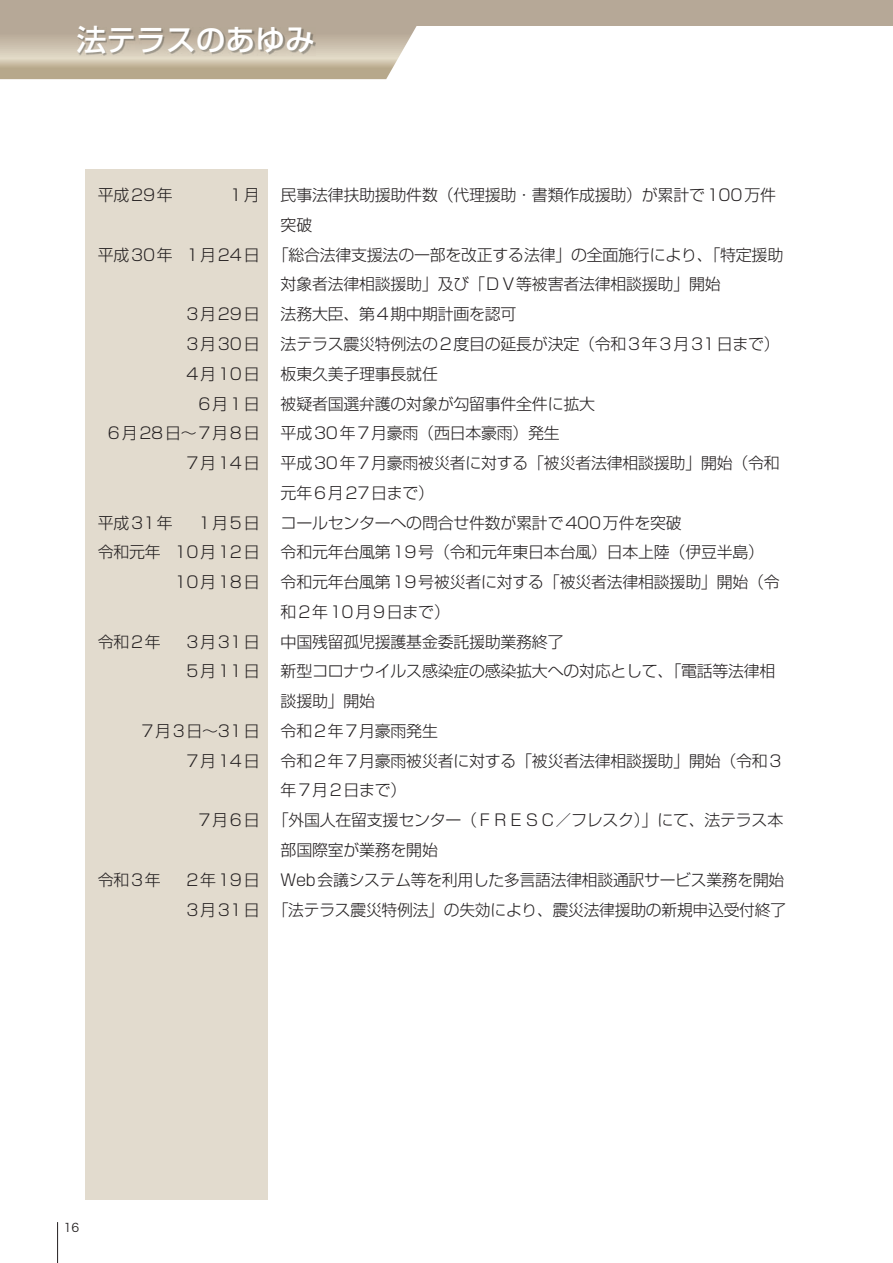
<style>
.page{position:relative;width:893px;height:1263px;background:#fff}
.page>*{position:absolute;margin:0;border:0;box-sizing:border-box;transform-origin:0 0}
.t1{font:29.7px "Shin Go Pro Medium 90 pv RKSJ H";color:#fff}
.t2{font:15.9px/29.7px "Shin Go Pro Light 90 pv RKSJ H";letter-spacing:-.015em;color:#231f20}
.t3{font:11.85px "Hira Kaku Std W3 90 pv RKSJ H";color:#231f20}
</style>
<div class="page">
<div style="left:354px;top:0;width:539px;height:26px;background:#b6a897"></div>
<svg style="left:0;top:0;width:417px;height:79px;background:#c0b39f"></svg>
<img style="left:79px;top:28px;width:236px;height:28px">
<div style="left:85px;top:169px;width:183px;height:1030px;background:#e2dbce"></div>
<hr style="left:57px;top:1222px;width:1px;height:41px;background:#231f20">
<h1 class="t1" style="left:77px;top:29px;width:240px">法テラスのあゆみ</h1>
<p class="t2" style="left:98px;top:183px;width:77px">平成29年</p>
<p class="t2" style="left:228px;top:183px;width:33px">１月</p>
<p class="t2" style="left:281px;top:183px;width:497px">民事法律扶助援助件数（代理援助・書類作成援助）が累計で100万件</p>
<p class="t2" style="left:281px;top:212px;width:33px">突破</p>
<p class="t2" style="left:98px;top:242px;width:687px">平成30年 １月24日 「総合法律支援法の一部を改正する法律」の全面施行により、「特定援助</p>
<p class="t2" style="left:281px;top:272px;width:441px">対象者法律相談援助」及び「ＤＶ等被害者法律相談援助」開始</p>
<p class="t2" style="left:184px;top:302px;width:77px">３月29日</p>
<p class="t2" style="left:281px;top:302px;width:237px">法務大臣、第４期中期計画を認可</p>
<p class="t2" style="left:184px;top:331px;width:77px">３月30日</p>
<p class="t2" style="left:281px;top:331px;width:501px">法テラス震災特例法の２度目の延長が決定（令和３年３月31日まで）</p>
<p class="t2" style="left:184px;top:361px;width:77px">４月10日</p>
<p class="t2" style="left:281px;top:361px;width:159px">板東久美子理事長就任</p>
<p class="t2" style="left:197px;top:391px;width:65px">６月１日</p>
<p class="t2" style="left:281px;top:391px;width:316px">被疑者国選弁護の対象が勾留事件全件に拡大</p>
<p class="t2" style="left:106px;top:421px;width:155px">６月28日～７月８日</p>
<p class="t2" style="left:281px;top:421px;width:281px">平成30年７月豪雨（西日本豪雨）発生</p>
<p class="t2" style="left:184px;top:450px;width:77px">７月14日</p>
<p class="t2" style="left:281px;top:450px;width:501px">平成30年７月豪雨被災者に対する「被災者法律相談援助」開始（令和元年６月27日まで）</p>
<p class="t2" style="left:98px;top:510px;width:77px">平成31年</p>
<p class="t2" style="left:197px;top:510px;width:65px">１月５日</p>
<p class="t2" style="left:281px;top:510px;width:403px">コールセンターへの問合せ件数が累計で400万件を突破</p>
<p class="t2" style="left:98px;top:540px;width:163px">令和元年 10月12日</p>
<p class="t2" style="left:281px;top:540px;width:485px">令和元年台風第19号（令和元年東日本台風）日本上陸（伊豆半島）</p>
<p class="t2" style="left:174px;top:569px;width:87px">10月18日</p>
<p class="t2" style="left:281px;top:569px;width:501px">令和元年台風第19号被災者に対する「被災者法律相談援助」開始（令和２年10月９日まで）</p>
<p class="t2" style="left:98px;top:629px;width:65px">令和２年</p>
<p class="t2" style="left:184px;top:629px;width:77px">３月31日</p>
<p class="t2" style="left:281px;top:629px;width:284px">中国残留孤児援護基金委託援助業務終了</p>
<p class="t2" style="left:184px;top:659px;width:77px">５月11日</p>
<p class="t2" style="left:281px;top:659px;width:496px">新型コロナウイルス感染症の感染拡大への対応として、「電話等法律相談援助」開始</p>
<p class="t2" style="left:139px;top:718px;width:122px">７月３日～31日</p>
<p class="t2" style="left:281px;top:718px;width:159px">令和２年７月豪雨発生</p>
<p class="t2" style="left:184px;top:748px;width:77px">７月14日</p>
<p class="t2" style="left:281px;top:748px;width:504px">令和２年７月豪雨被災者に対する「被災者法律相談援助」開始（令和３</p>
<p class="t2" style="left:281px;top:778px;width:127px">年７月２日まで）</p>
<p class="t2" style="left:197px;top:808px;width:588px">７月６日 「外国人在留支援センター（ＦＲＥＳＣ／フレスク）」にて、法テラス本</p>
<p class="t2" style="left:281px;top:837px;width:159px">部国際室が業務を開始</p>
<p class="t2" style="left:98px;top:867px;width:65px">令和３年</p>
<p class="t2" style="left:184px;top:867px;width:77px">２年19日</p>
<p class="t2" style="left:184px;top:867px;width:603px;text-align:right">Web会議システム等を利用した多言語法律相談通訳サービス業務を開始<br>３月31日 「法テラス震災特例法」の失効により、震災法律援助の新規申込受付終了</p>
<p class="t3" style="left:64px;top:1223px;width:17px">16</p>
</div>
